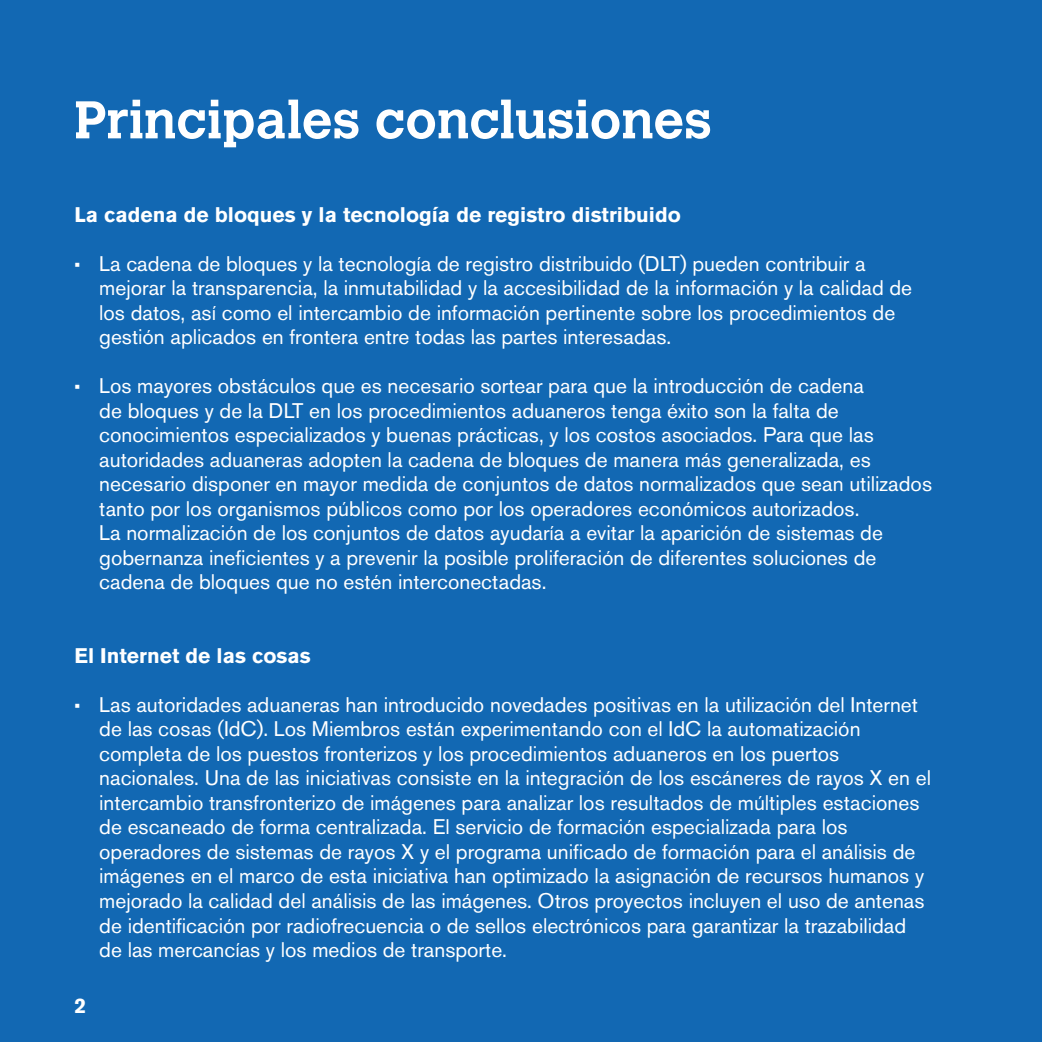
<style>
.page{position:relative;width:1042px;height:1042px;background:#1268b3}
.page>*{position:absolute;margin:0;border:0;box-sizing:border-box;transform-origin:0 0}
.t1{font:700 52.5px "Calvert MT Std";color:#fff}
.t2{font:21px/24.5px "Akzidenz Grotesk BE";color:#fff}
.t3{font:700 21px "Akzidenz Grotesk BE";color:#fff}
.s1{font-size:17.5px}
</style>
<div class="page">
<h1 class="t1" style="left:74px;top:87px;width:639px">Principales conclusiones</h1>
<p class="t3" style="left:74px;top:202px;width:608px">La cadena de bloques y la tecnología de registro distribuido</p>
<p class="t2" style="left:99px;top:251px;width:814px;text-indent:-25px"><span class="s1">•</span> La cadena de bloques y la tecnología de registro distribuido (DLT) pueden contribuir a mejorar la transparencia, la inmutabilidad y la accesibilidad de la información y la calidad de los datos, así como el intercambio de información pertinente sobre los procedimientos de gestión aplicados en frontera entre todas las partes interesadas.</p>
<p class="t2" style="left:99px;top:374px;width:834px;text-indent:-25px"><span class="s1">•</span> Los mayores obstáculos que es necesario sortear para que la introducción de cadena<br>de bloques y de la DLT en los procedimientos aduaneros tenga éxito son la falta de conocimientos especializados y buenas prácticas, y los costos asociados. Para que las autoridades aduaneras adopten la cadena de bloques de manera más generalizada, es necesario disponer en mayor medida de conjuntos de datos normalizados que sean utilizados tanto por los organismos públicos como por los operadores económicos autorizados.<br>La normalización de los conjuntos de datos ayudaría a evitar la aparición de sistemas de gobernanza ineficientes y a prevenir la posible proliferación de diferentes soluciones de cadena de bloques que no estén interconectadas.</p>
<p class="t3" style="left:74px;top:643px;width:238px">El Internet de las cosas</p>
<p class="t2" style="left:99px;top:692px;width:833px;text-indent:-25px"><span class="s1">•</span> Las autoridades aduaneras han introducido novedades positivas en la utilización del Internet de las cosas (IdC). Los Miembros están experimentando con el IdC la automatización completa de los puestos fronterizos y los procedimientos aduaneros en los puertos nacionales. Una de las iniciativas consiste en la integración de los escáneres de rayos X en el intercambio transfronterizo de imágenes para analizar los resultados de múltiples estaciones de escaneado de forma centralizada. El servicio de formación especializada para los operadores de sistemas de rayos X y el programa unificado de formación para el análisis de imágenes en el marco de esta iniciativa han optimizado la asignación de recursos humanos y mejorado la calidad del análisis de las imágenes. Otros proyectos incluyen el uso de antenas de identificación por radiofrecuencia o de sellos electrónicos para garantizar la trazabilidad de las mercancías y los medios de transporte.</p>
<p class="t3" style="left:74px;top:993px;width:13px">2</p>
</div>
